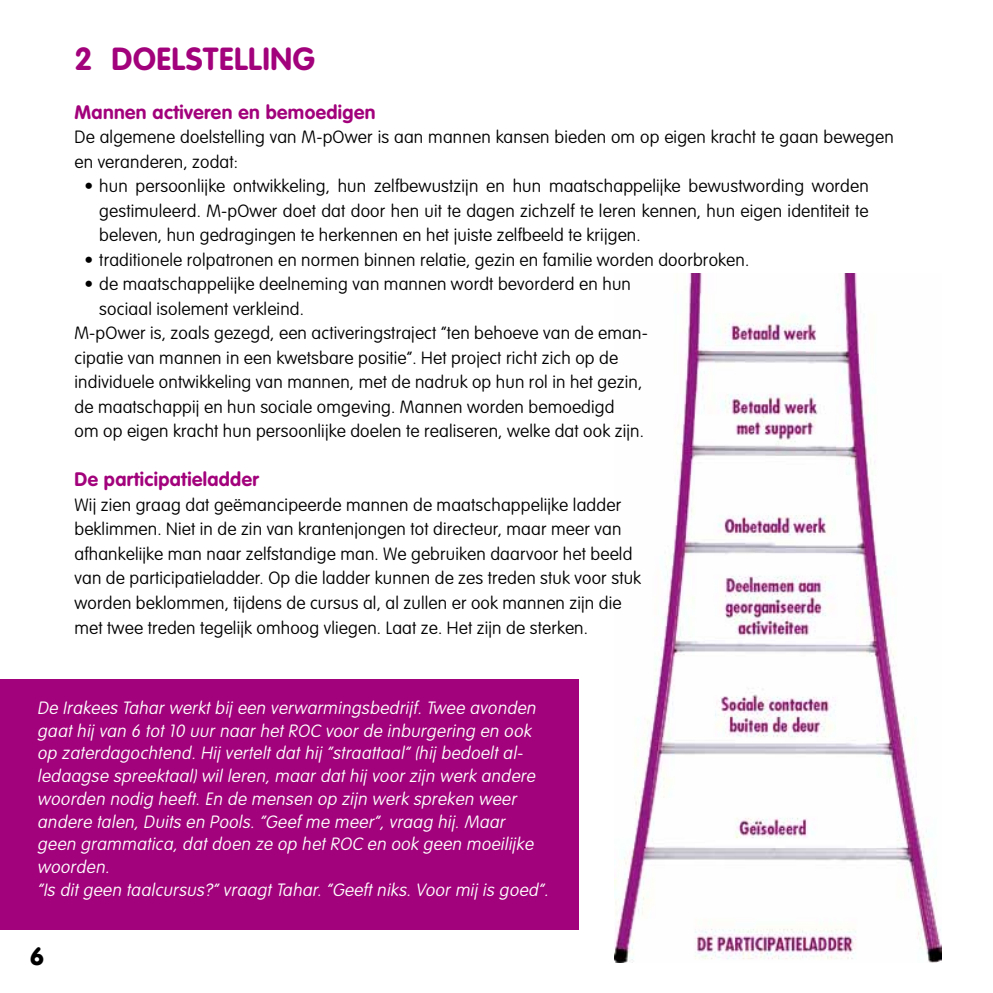
<style>
.page{position:relative;width:993px;height:993px;background:#fff}
.page>*{position:absolute;margin:0;border:0;box-sizing:border-box;transform-origin:0 0}
.t1{font:700 31.5px "VAG Rounded";letter-spacing:.02em;color:#a2027b}
.t2{font:900 24.5px "VAG Rounded";color:#000}
.t3{font:700 19.25px "VAG Rounded";letter-spacing:.02em;color:#a2027b}
.t4{font:100 17.5px/24.5px "VAG Rounded";letter-spacing:.01em;color:#000}
.t5{font:italic 100 17.5px/22.8px "VAG Rounded";color:#fff}
</style>
<div class="page">
<img style="left:614px;top:273px;width:326px;height:689px">
<div style="left:0;top:679px;width:578px;height:250px;background:#a2027b"></div>
<h1 class="t1" style="left:74px;top:40px;width:242px">2 DOELSTELLING</h1>
<p class="t3" style="left:74px;top:100px;width:302px">Mannen activeren en bemoedigen</p>
<p class="t4" style="left:74px;top:125px;width:820px">De algemene doelstelling van M-pOwer is aan mannen kansen bieden om op eigen kracht te gaan bewegen en veranderen, zodat:</p>
<p class="t4" style="left:99px;top:174px;width:770px;text-align:justify;text-indent:-15px">• hun persoonlijke ontwikkeling, hun zelfbewustzijn en hun maatschappelijke bewustwording worden gestimuleerd. M-pOwer doet dat door hen uit te dagen zichzelf te leren kennen, hun eigen identiteit te beleven, hun gedragingen te herkennen en het juiste zelfbeeld te krijgen.</p>
<p class="t4" style="left:84px;top:247px;width:666px">• traditionele rolpatronen en normen binnen relatie, gezin en familie worden doorbroken.</p>
<p class="t4" style="left:84px;top:272px;width:548px">• de maatschappelijke deelneming van mannen wordt bevorderd en hun</p>
<p class="t4" style="left:99px;top:296px;width:206px">sociaal isolement verkleind.</p>
<p class="t4" style="left:74px;top:321px;width:574px">M-pOwer is, zoals gezegd, een activeringstraject “ten behoeve van de eman-</p>
<p class="t4" style="left:74px;top:345px;width:545px">cipatie van mannen in een kwetsbare positie”. Het project richt zich op de</p>
<p class="t4" style="left:74px;top:370px;width:569px">individuele ontwikkeling van mannen, met de nadruk op hun rol in het gezin,</p>
<p class="t4" style="left:74px;top:394px;width:541px">de maatschappij en hun sociale omgeving. Mannen worden bemoedigd</p>
<p class="t4" style="left:74px;top:419px;width:571px">om op eigen kracht hun persoonlijke doelen te realiseren, welke dat ook zijn.</p>
<p class="t3" style="left:74px;top:468px;width:186px">De participatieladder</p>
<p class="t4" style="left:74px;top:492px;width:568px">Wij zien graag dat geëmancipeerde mannen de maatschappelijke ladder beklimmen. Niet in de zin van krantenjongen tot directeur, maar meer van afhankelijke man naar zelfstandige man. We gebruiken daarvoor het beeld van de participatieladder. Op die ladder kunnen de zes treden stuk voor stuk worden beklommen, tijdens de cursus al, al zullen er ook mannen zijn die met twee treden tegelijk omhoog vliegen. Laat ze. Het zijn de sterken.</p>
<p class="t5" style="left:37px;top:696px;width:516px">De Irakees Tahar werkt bij een verwarmingsbedrijf. Twee avonden gaat hij van 6 tot 10 uur naar het ROC voor de inburgering en ook op zaterdagochtend. Hij vertelt dat hij “straattaal” (hij bedoelt al&shy;ledaagse spreektaal) wil leren, maar dat hij voor zijn werk andere woorden nodig heeft. En de mensen op zijn werk spreken weer andere talen, Duits en Pools. “Geef me meer”, vraag hij. Maar geen grammatica, dat doen ze op het ROC en ook geen moeilijke woorden.<br>“Is dit geen taalcursus?” vraagt Tahar. “Geeft niks. Voor mij is goed”.</p>
<h2 class="t2" style="left:31px;top:941px;width:15px">6</h2>
</div>
